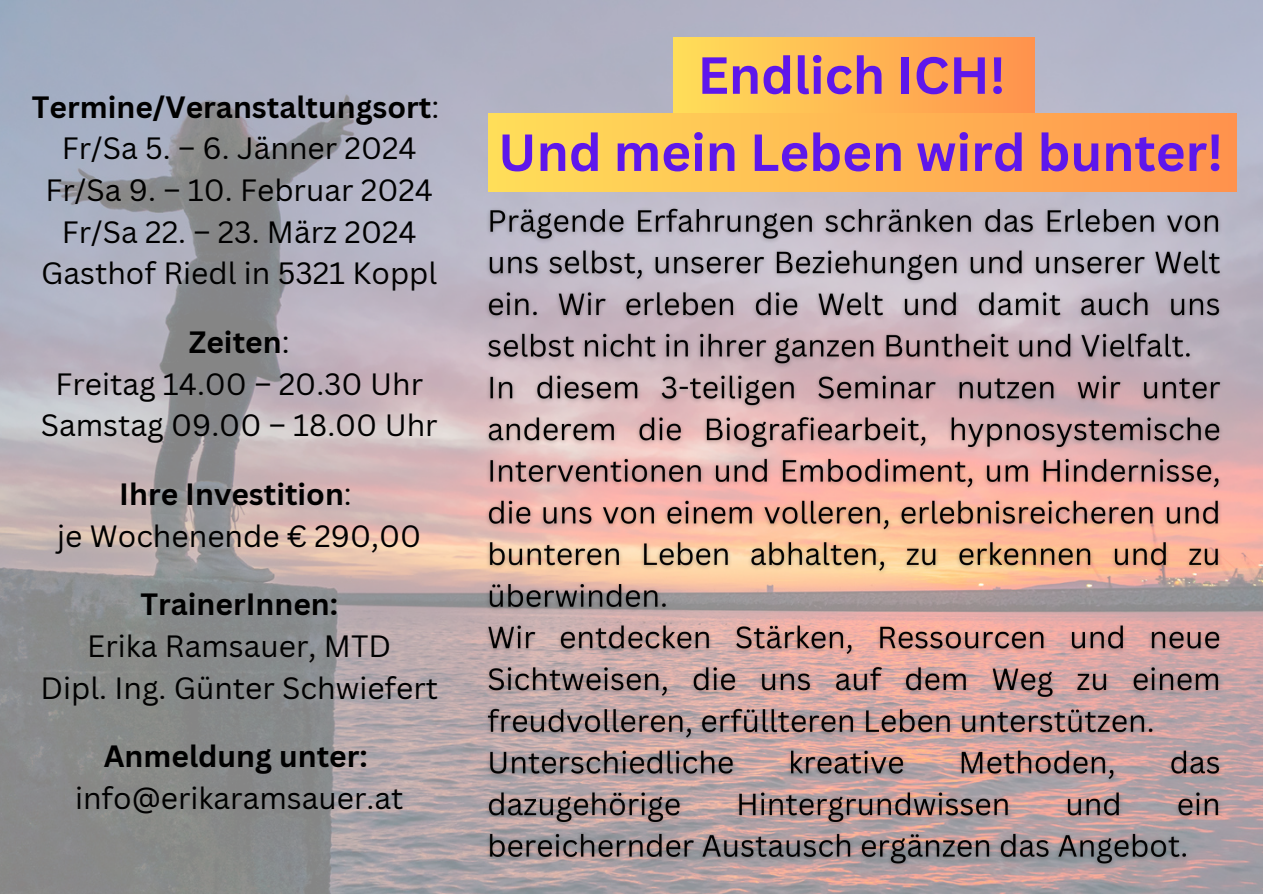
<style>
.page{position:relative;width:1263px;height:894px;background:#fff}
.page>*{position:absolute;margin:0;border:0;box-sizing:border-box;transform-origin:0 0}
.t1{font:700 51px "Canva Sans";color:#5e17eb}
.t2{font:30px "Canva Sans";color:#000}
.t3{font:700 30px "Canva Sans";color:#000}
.s1{font-weight:400}
</style>
<div class="page">
<img style="left:0;top:0;width:1263px;height:893px">
<img style="left:480px;top:200px;width:749px;height:674px">
<div style="left:673px;top:37px;width:362px;height:76px;background:linear-gradient(to right,#ffde59,#ff924d)"></div>
<div style="left:488px;top:113px;width:749px;height:78px;background:linear-gradient(to right,#ffde59,#ff924d)"></div>
<p class="t3" style="left:32px;top:86px;width:409px">Termine/Veranstaltungsort<span class="s1">:</span></p>
<p class="t2" style="left:62px;top:127px;width:356px">Fr/Sa 5. – 6. Jänner 2024</p>
<p class="t2" style="left:46px;top:169px;width:389px">Fr/Sa 9. – 10. Februar 2024</p>
<p class="t2" style="left:62px;top:211px;width:356px">Fr/Sa 22. – 23. März 2024</p>
<p class="t2" style="left:41px;top:252px;width:398px">Gasthof Riedl in 5321 Koppl</p>
<p class="t3" style="left:189px;top:321px;width:102px">Zeiten<span class="s1">:</span></p>
<p class="t2" style="left:55px;top:362px;width:369px">Freitag 14.00 – 20.30 Uhr</p>
<p class="t2" style="left:41px;top:404px;width:399px">Samstag 09.00 – 18.00 Uhr</p>
<p class="t3" style="left:119px;top:473px;width:234px">Ihre Investition<span class="s1">:</span></p>
<p class="t2" style="left:57px;top:514px;width:365px">je Wochenende € 290,00</p>
<p class="t3" style="left:140px;top:583px;width:199px">TrainerInnen:</p>
<p class="t2" style="left:87px;top:624px;width:305px">Erika Ramsauer, MTD</p>
<p class="t2" style="left:40px;top:666px;width:399px">Dipl. Ing. Günter Schwiefert</p>
<p class="t3" style="left:104px;top:735px;width:265px">Anmeldung unter:</p>
<p class="t2" style="left:75px;top:776px;width:330px">info@erikaramsauer.at</p>
<p class="t1" style="left:698px;top:39px;width:309px">Endlich ICH!</p>
<p class="t1" style="left:498px;top:116px;width:726px">Und mein Leben wird bunter!</p>
</div>
